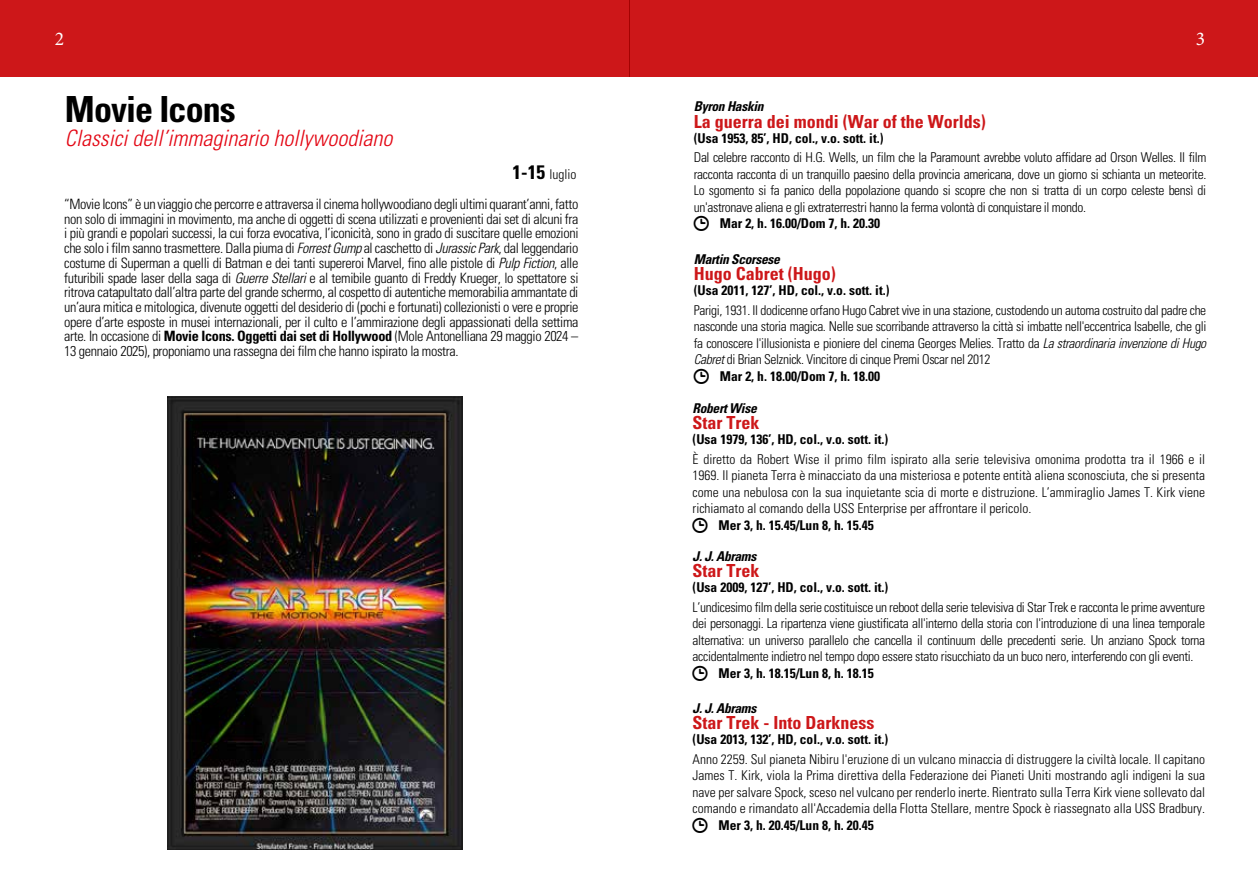
<style>
.page{position:relative;width:1259px;height:893px;background:#fff}
.page>*{position:absolute;margin:0;border:0;box-sizing:border-box;transform-origin:0 0}
.t1{font:700 condensed 36px "Univers";letter-spacing:-.025em;color:#000}
.t2{font:italic 300 condensed 22.5px "Univers";color:#e30613}
.t3{font:19.5px "Minion Pro";color:#fff}
.t4{font:700 condensed 18px "Univers";color:#cd1719}
.t5{font:300 condensed 14.25px/14.7px "Univers";letter-spacing:-.025em;color:#000;text-align:justify}
.t6{font:300 condensed 13.5px/16.5px "Univers";letter-spacing:-.025em;color:#000;text-align:justify}
.t7{font:700 condensed 13.5px "Univers";color:#000}
.t8{font:italic 700 condensed 13.5px "Univers";letter-spacing:-.025em;color:#000}
.s1{font-weight:700;font-size:19.5px}
.s2{font-style:italic}
.s3{font-weight:700}
</style>
<div class="page">
<div style="left:0;top:0;width:629px;height:77px;background:#cd1719"></div>
<div style="left:629px;top:0;width:629px;height:77px;background:#cd1719"></div>
<img style="left:167px;top:396px;width:295px;height:453px">
<h3 class="t3" style="left:55px;top:26px;width:11px">2</h3>
<h3 class="t3" style="left:1195px;top:26px;width:11px">3</h3>
<h1 class="t1" style="left:65px;top:87px;width:172px">Movie Icons</h1>
<h2 class="t2" style="left:65px;top:124px;width:329px">Classici dell’immaginario hollywoodiano</h2>
<p class="t6" style="left:512px;top:166px;width:65px"><span class="s1">1-15</span> luglio</p>
<p class="t5" style="left:64px;top:197px;width:516px">“Movie Icons” è un viaggio che percorre e attraversa il cinema hollywoodiano degli ultimi quarant’anni, fatto non solo di immagini in movimento, ma anche di oggetti di scena utilizzati e provenienti dai set di alcuni fra i più grandi e popolari successi, la cui forza evocativa, l’iconicità, sono in grado di suscitare quelle emozioni che solo i film sanno trasmettere. Dalla piuma di <span class="s2">Forrest Gump</span> al caschetto di <span class="s2">Jurassic Park</span>, dal leggendario costume di Superman a quelli di Batman e dei tanti supereroi Marvel, fino alle pistole di <span class="s2">Pulp Fiction</span>, alle futuribili spade laser della saga di <span class="s2">Guerre Stellari</span> e al temibile guanto di Freddy Krueger, lo spettatore si ritrova catapultato dall’altra parte del grande schermo, al cospetto di autentiche memorabilia ammantate di un’aura mitica e mitologica, divenute oggetti del desiderio di (pochi e fortunati) collezionisti o vere e proprie opere d’arte esposte in musei internazionali, per il culto e l’ammirazione degli appassionati della settima arte. In occasione di <span class="s3">Movie Icons. Oggetti dai set di Hollywood</span> (Mole Antonelliana 29 maggio 2024 – 13 gennaio 2025), proponiamo una rassegna dei film che hanno ispirato la mostra.</p>
<p class="t8" style="left:694px;top:98px;width:71px">Byron Haskin</p>
<h3 class="t4" style="left:694px;top:110px;width:293px">La guerra dei mondi (War of the Worlds)</h3>
<p class="t7" style="left:694px;top:130px;width:191px">(Usa 1953, 85’, HD, col., v.o. sott. it.)</p>
<p class="t6" style="left:694px;top:149px;width:514px">Dal celebre racconto di H.G. Wells, un film che la Paramount avrebbe voluto affidare ad Orson Welles. Il film racconta racconta di un tranquillo paesino della provincia americana, dove un giorno si schianta un meteorite.<br>Lo sgomento si fa panico della popolazione quando si scopre che non si tratta di un corpo celeste bensì di un'astronave aliena e gli extraterrestri hanno la ferma volontà di conquistare il mondo.</p>
<p class="t7" style="left:720px;top:215px;width:162px">Mar 2, h. 16.00/Dom 7, h. 20.30</p>
<p class="t8" style="left:694px;top:251px;width:88px">Martin Scorsese</p>
<h3 class="t4" style="left:694px;top:263px;width:144px">Hugo Cabret (Hugo)</h3>
<p class="t7" style="left:694px;top:282px;width:197px">(Usa 2011, 127’, HD, col., v.o. sott. it.)</p>
<p class="t6" style="left:694px;top:302px;width:514px">Parigi, 1931. Il dodicenne orfano Hugo Cabret vive in una stazione, custodendo un automa costruito dal padre che</p>
<p class="t6" style="left:694px;top:318px;width:514px">nasconde una storia magica. Nelle sue scorribande attraverso la città si imbatte nell'eccentrica Isabelle, che gli</p>
<p class="t6" style="left:694px;top:335px;width:514px">fa conoscere l'illusionista e pioniere del cinema Georges Melies. Tratto da <span class="s2">La straordinaria invenzione di Hugo</span></p>
<p class="t6" style="left:694px;top:351px;width:298px"><span class="s2">Cabret</span> di Brian Selznick. Vincitore di cinque Premi Oscar nel 2012</p>
<p class="t7" style="left:720px;top:368px;width:162px">Mar 2, h. 18.00/Dom 7, h. 18.00</p>
<p class="t8" style="left:692px;top:400px;width:66px">Robert Wise</p>
<h3 class="t4" style="left:692px;top:412px;width:68px">Star Trek</h3>
<p class="t7" style="left:692px;top:431px;width:197px">(Usa 1979, 136’, HD, col., v.o. sott. it.)</p>
<p class="t6" style="left:692px;top:451px;width:514px">È diretto da Robert Wise il primo film ispirato alla serie televisiva omonima prodotta tra il 1966 e il 1969. Il pianeta Terra è minacciato da una misteriosa e potente entità aliena sconosciuta, che si presenta come una nebulosa con la sua inquietante scia di morte e distruzione. L’ammiraglio James T. Kirk viene richiamato al comando della USS Enterprise per affrontare il pericolo.</p>
<p class="t7" style="left:718px;top:517px;width:157px">Mer 3, h. 15.45/Lun 8, h. 15.45</p>
<p class="t8" style="left:692px;top:548px;width:65px">J. J. Abrams</p>
<h3 class="t4" style="left:692px;top:560px;width:68px">Star Trek</h3>
<p class="t7" style="left:692px;top:579px;width:197px">(Usa 2009, 127’, HD, col., v.o. sott. it.)</p>
<p class="t6" style="left:692px;top:599px;width:514px">L’undicesimo film della serie costituisce un reboot della serie televisiva di Star Trek e racconta le prime avventure dei personaggi. La ripartenza viene giustificata all'interno della storia con l'introduzione di una linea temporale alternativa: un universo parallelo che cancella il continuum delle precedenti serie. Un anziano Spock torna accidentalmente indietro nel tempo dopo essere stato risucchiato da un buco nero, interferendo con gli eventi.</p>
<p class="t7" style="left:718px;top:665px;width:157px">Mer 3, h. 18.15/Lun 8, h. 18.15</p>
<p class="t8" style="left:692px;top:700px;width:65px">J. J. Abrams</p>
<h3 class="t4" style="left:692px;top:712px;width:183px">Star Trek - Into Darkness</h3>
<p class="t7" style="left:692px;top:731px;width:197px">(Usa 2013, 132’, HD, col., v.o. sott. it.)</p>
<p class="t6" style="left:692px;top:751px;width:514px">Anno 2259. Sul pianeta Nibiru l'eruzione di un vulcano minaccia di distruggere la civiltà locale. Il capitano James T. Kirk, viola la Prima direttiva della Federazione dei Pianeti Uniti mostrando agli indigeni la sua nave per salvare Spock, sceso nel vulcano per renderlo inerte. Rientrato sulla Terra Kirk viene sollevato dal comando e rimandato all'Accademia della Flotta Stellare, mentre Spock è riassegnato alla USS Bradbury.</p>
<p class="t7" style="left:718px;top:817px;width:157px">Mer 3, h. 20.45/Lun 8, h. 20.45</p>
</div>
